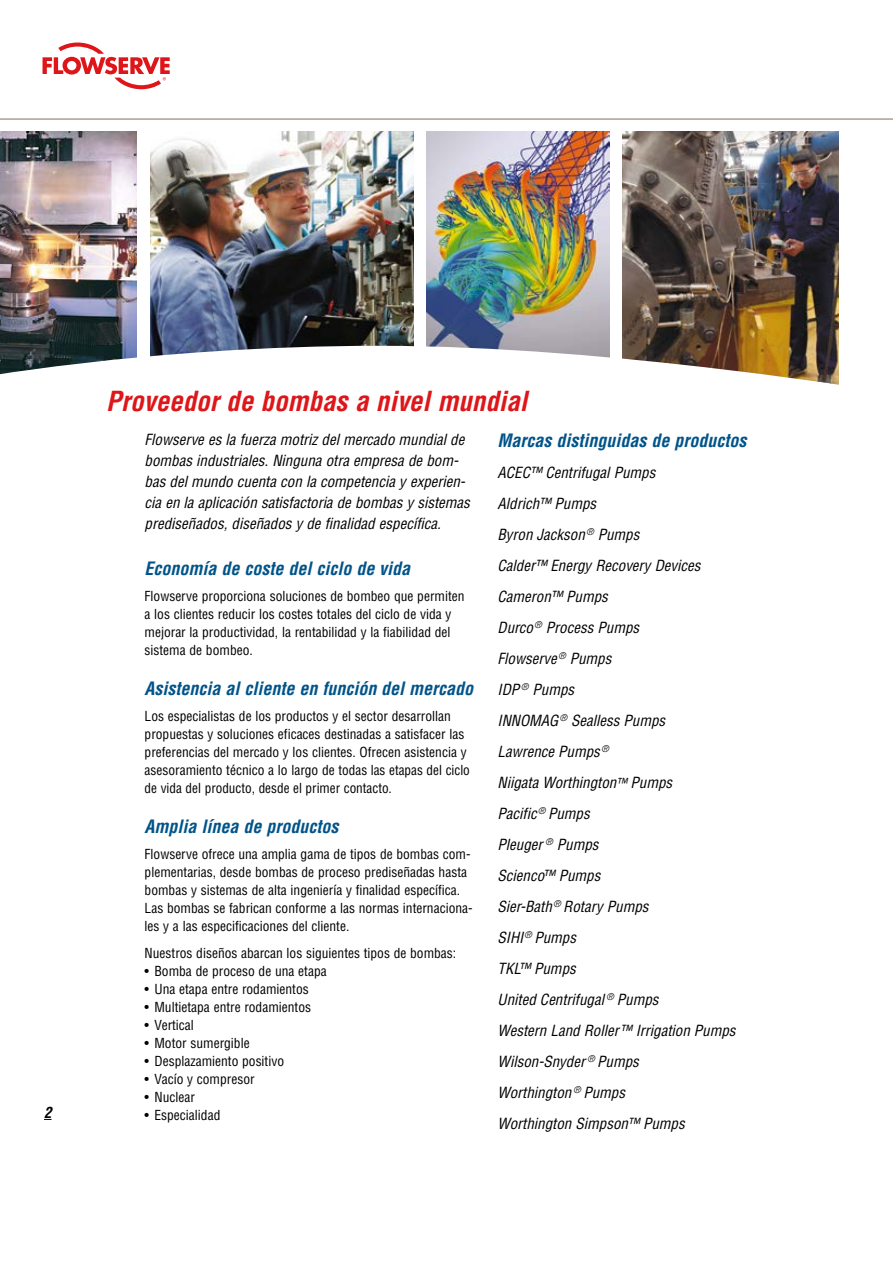
<style>
.page{position:relative;width:893px;height:1263px;background:#fff}
.page>*{position:absolute;margin:0;border:0;box-sizing:border-box;transform-origin:0 0}
.t1{font:italic 700 condensed 27px "Helvetica LT Std";color:#de1619}
.t2{font:italic 700 condensed 18px "Helvetica LT Std";color:#005489}
.t3{font:italic condensed 15px/31px "Helvetica LT Std";color:#000}
.t4{font:italic 700 condensed 15px "Helvetica LT Std";color:#000}
.t5{font:condensed 13.5px/18px "Helvetica LT Std";color:#000}
.s1{font-size:13.5px}
</style>
<div class="page">
<img style="left:427px;top:132px;width:182px;height:214px">
<img style="left:150px;top:132px;width:263px;height:214px">
<img style="left:622px;top:132px;width:216px;height:214px">
<img style="left:0;top:132px;width:136px;height:214px">
<hr style="left:0;top:119px;width:893px;height:1px;background:#aaa097">
<svg style="left:0;top:346px;width:839px;height:39px"></svg>
<svg style="left:43px;top:43px;width:127px;height:46px"></svg>
<p class="t4" style="left:44px;top:1103px;width:9px">2</p>
<h1 class="t1" style="left:106px;top:384px;width:423px">Proveedor de bombas a nivel mundial</h1>
<h2 class="t2" style="left:497px;top:429px;width:250px">Marcas distinguidas de productos</h2>
<p class="t3" style="left:497px;top:457px;width:240px">ACEC™ Centrifugal Pumps<br>Aldrich™ Pumps<br>Byron Jackson <sup>®</sup> Pumps<br>Calder™ Energy Recovery Devices<br>Cameron™ Pumps<br>Durco <sup>®</sup> Process Pumps<br>Flowserve <sup>®</sup> Pumps<br>IDP <sup>®</sup> Pumps<br>INNOMAG <sup>®</sup> Sealless Pumps<br>Lawrence Pumps <sup>®<br></sup>Niigata Worthington<span class="s1">™</span> Pumps<br>Pacific <sup>®</sup> Pumps<br>Pleuger <sup>®</sup> Pumps<br>Scienco™ Pumps<br>Sier-Bath <sup>®</sup> Rotary Pumps<br>SIHI <sup>®</sup> Pumps<br>TKL™ Pumps<br>United Centrifugal <sup>®</sup> Pumps<br>Western Land Roller™ Irrigation Pumps<br>Wilson-Snyder <sup>®</sup> Pumps<br>Worthington <sup>®</sup> Pumps<br>Worthington Simpson™ Pumps</p>
<p class="t3" style="left:145px;top:429px;width:327px;line-height:21px">Flowserve es la fuerza motriz del mercado mundial de bombas industriales. Ninguna otra empresa de bom&shy;bas del mundo cuenta con la competencia y experien&shy;cia en la aplicación satisfactoria de bombas y sistemas prediseñados, diseñados y de finalidad específica.</p>
<h2 class="t2" style="left:145px;top:557px;width:267px">Economía de coste del ciclo de vida</h2>
<p class="t5" style="left:145px;top:587px;width:321px">Flowserve proporciona soluciones de bombeo que permiten a los clientes reducir los costes totales del ciclo de vida y mejorar la productividad, la rentabilidad y la fiabilidad del sistema de bombeo.</p>
<h2 class="t2" style="left:145px;top:677px;width:330px">Asistencia al cliente en función del mercado</h2>
<p class="t5" style="left:145px;top:707px;width:327px">Los especialistas de los productos y el sector desarrollan propuestas y soluciones eficaces destinadas a satisfacer las preferencias del mercado y los clientes. Ofrecen asistencia y asesoramiento técnico a lo largo de todas las etapas del ciclo de vida del producto, desde el primer contacto.</p>
<h2 class="t2" style="left:145px;top:815px;width:195px">Amplia línea de productos</h2>
<p class="t5" style="left:145px;top:845px;width:330px">Flowserve ofrece una amplia gama de tipos de bombas com&shy;plementarias, desde bombas de proceso prediseñadas hasta bombas y sistemas de alta ingeniería y finalidad específica.<br>Las bombas se fabrican conforme a las normas internaciona&shy;les y a las especificaciones del cliente.</p>
<p class="t5" style="left:145px;top:944px;width:313px">Nuestros diseños abarcan los siguientes tipos de bombas:</p>
<p class="t5" style="left:145px;top:962px;width:184px">• Bomba de proceso de una etapa</p>
<p class="t5" style="left:145px;top:980px;width:166px">• Una etapa entre rodamientos</p>
<p class="t5" style="left:145px;top:998px;width:168px">• Multietapa entre rodamientos</p>
<p class="t5" style="left:145px;top:1016px;width:51px">• Vertical</p>
<p class="t5" style="left:145px;top:1034px;width:107px">• Motor sumergible</p>
<p class="t5" style="left:145px;top:1052px;width:141px">• Desplazamiento positivo</p>
<p class="t5" style="left:145px;top:1070px;width:112px">• Vacío y compresor</p>
<p class="t5" style="left:145px;top:1088px;width:52px">• Nuclear</p>
<p class="t5" style="left:145px;top:1106px;width:77px">• Especialidad</p>
</div>
